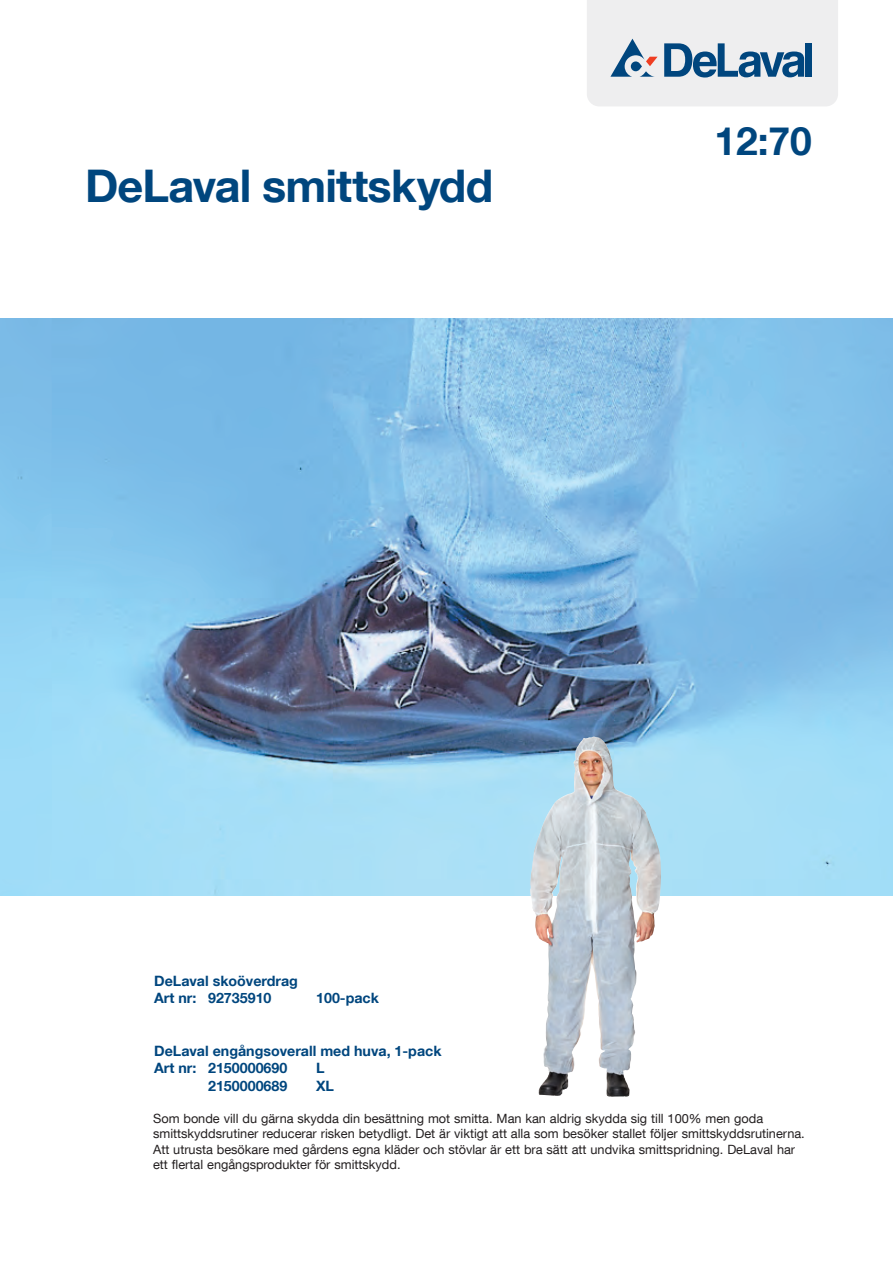
<style>
.page{position:relative;width:893px;height:1263px;background:#fff}
.page>*{position:absolute;margin:0;border:0;box-sizing:border-box;transform-origin:0 0}
.t1{font:700 45px "Helvetica Neue LT Com";letter-spacing:-.02em;color:#00467e}
.t2{font:700 39px "Helvetica Neue LT Com";color:#00467e}
.t3{font:700 14.25px/17.1px "Helvetica Neue LT Com";color:#00467e}
.t4{font:12.75px/15.3px "Helvetica Neue LT Com";color:#231f20}
</style>
<div class="page">
<svg style="left:587px;top:0;width:251px;height:106px"></svg>
<img style="left:0;top:319px;width:893px;height:576px">
<img style="left:530px;top:737px;width:64px;height:269px">
<h1 class="t1" style="left:85px;top:158px;width:410px">DeLaval smittskydd</h1>
<h2 class="t2" style="left:714px;top:116px;width:99px">12:70</h2>
<p class="t3" style="left:154px;top:972px;width:145px">DeLaval skoöverdrag<br>Art nr: 92735910</p>
<p class="t3" style="left:316px;top:989px;width:64px">100-pack</p>
<p class="t3" style="left:154px;top:1042px;width:289px">DeLaval engångsoverall med huva, 1-pack<br>Art nr: 2150000690</p>
<p class="t3" style="left:316px;top:1059px;width:10px">L</p>
<p class="t3" style="left:208px;top:1076px;width:81px">2150000689</p>
<p class="t3" style="left:316px;top:1076px;width:19px">XL</p>
<p class="t4" style="left:153px;top:1110px;width:653px">Som bonde vill du gärna skydda din besättning mot smitta. Man kan aldrig skydda sig till 100% men goda smittskyddsrutiner reducerar risken betydligt. Det är viktigt att alla som besöker stallet följer smittskyddsrutinerna.<br>Att utrusta besökare med gårdens egna kläder och stövlar är ett bra sätt att undvika smittspridning. DeLaval har ett flertal engångsprodukter för smittskydd.</p>
</div>
